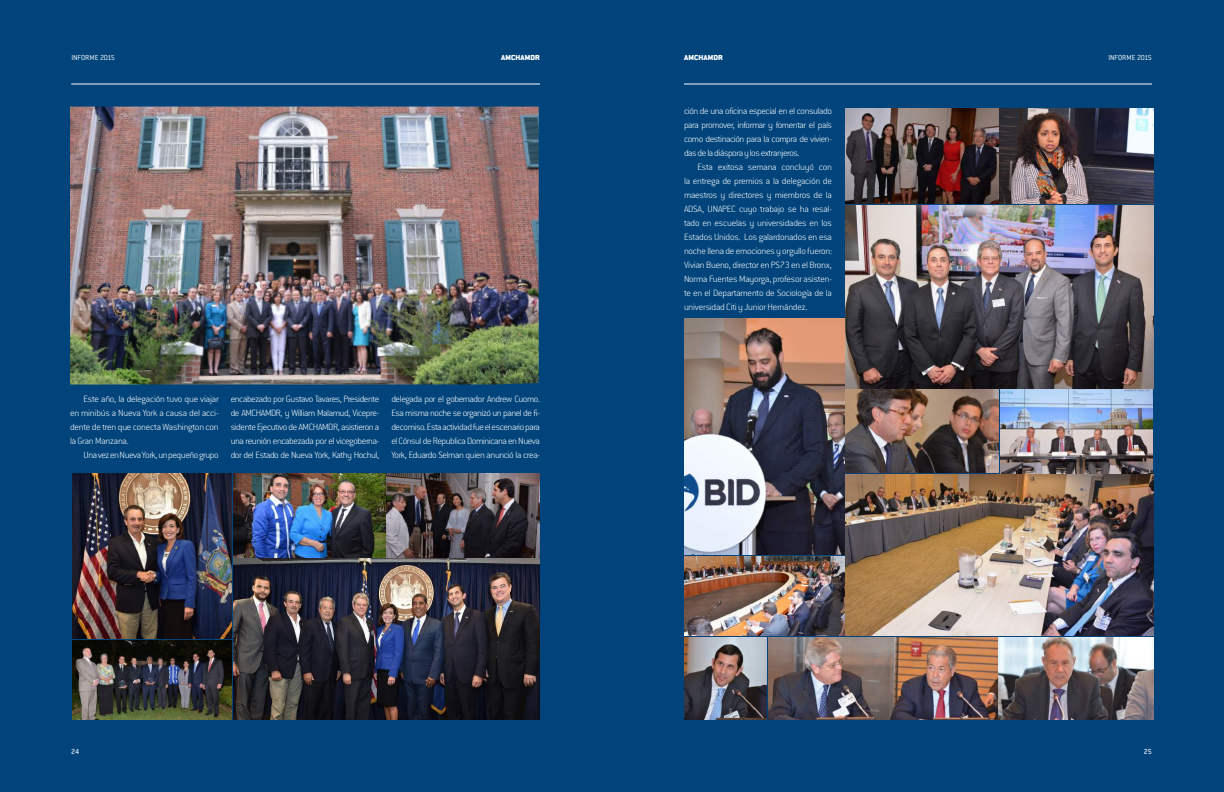
<style>
.page{position:relative;width:1224px;height:792px;background:#fff}
.page>*{position:absolute;margin:0;border:0;box-sizing:border-box;transform-origin:0 0}
.t1{font:300 10px/14px "Conduit ITC Extra";letter-spacing:-.04em;color:#fff;text-align:justify}
.t2{font:8px "Conduit ITC Light";letter-spacing:-.01em;color:#fff}
.t3{font:8px "Conduit ITC Black";letter-spacing:.015em;color:#fff}
.t4{font:8px "Conduit ITC";color:#fff}
</style>
<div class="page">
<div style="left:612px;top:0;width:221px;height:792px;background:#00447b"></div>
<div style="left:392px;top:0;width:220px;height:792px;background:#00447b"></div>
<div style="left:832px;top:0;width:392px;height:792px;background:#00447b"></div>
<div style="left:0;top:0;width:392px;height:792px;background:#00447b"></div>
<hr style="left:71px;top:84px;width:469px;height:1px;background:#fff">
<hr style="left:684px;top:84px;width:468px;height:1px;background:#fff">
<img style="left:684px;top:319px;width:160px;height:235px">
<img style="left:684px;top:556px;width:160px;height:79px">
<img style="left:684px;top:637px;width:313px;height:83px">
<img style="left:999px;top:637px;width:155px;height:83px">
<img style="left:846px;top:108px;width:308px;height:527px">
<img style="left:70px;top:107px;width:469px;height:278px">
<img style="left:72px;top:473px;width:160px;height:166px">
<img style="left:72px;top:641px;width:160px;height:79px">
<img style="left:233px;top:473px;width:307px;height:247px">
<p class="t3" style="left:501px;top:53px;width:40px">AMCHAMDR</p>
<p class="t3" style="left:684px;top:53px;width:40px">AMCHAMDR</p>
<p class="t2" style="left:71px;top:53px;width:45px">INFORME 2015</p>
<p class="t2" style="left:1108px;top:53px;width:45px">INFORME 2015</p>
<p class="t1" style="left:70px;top:392px;width:150px;text-indent:14px">Este año, la delegación tuvo que viajar en minibús a Nueva York a causa del acci&shy;dente de tren que conecta Washington con la Gran Manzana.</p>
<p class="t1" style="left:84px;top:448px;width:137px">Una vez en Nueva York, un pequeño grupo</p>
<p class="t1" style="left:231px;top:392px;width:150px">encabezado por Gustavo Tavares, Presidente de AMCHAMDR, y William Malamud, Vicepre&shy;sidente Ejecutivo de AMCHAMDR, asistieron a una reunión encabezada por el vicegoberna&shy;dor del Estado de Nueva York, Kathy Hochul,</p>
<p class="t1" style="left:391px;top:392px;width:150px">delegada por el gobernador Andrew Cuomo.<br>Esa misma noche se organizó un panel de fi&shy;decomiso. Esta actividad fue el escenario para el Cónsul de Republica Dominicana en Nueva York, Eduardo Selman quien anunció la crea-</p>
<p class="t1" style="left:684px;top:104px;width:150px">ción de una oficina especial en el consulado para promover, informar y fomentar el país como destinación para la compra de vivien&shy;das de la diáspora y los extranjeros.</p>
<p class="t1" style="left:684px;top:160px;width:150px;text-indent:14px">Esta exitosa semana concluyó con la entrega de premios a la delegación de maestros y directores y miembros de la ADSA, UNAPEC cuyo trabajo se ha resal&shy;tado en escuelas y universidades en los Estados Unidos. Los galardonados en esa noche llena de emociones y orgullo fueron:<br>Vivian Bueno, director en PS73 en el Bronx, Norma Fuentes Mayorga, profesor asisten&shy;te en el Departamento de Sociología de la universidad Citi y Junior Hernández.</p>
<p class="t4" style="left:71px;top:747px;width:10px">24</p>
<p class="t4" style="left:1144px;top:747px;width:10px">25</p>
</div>
